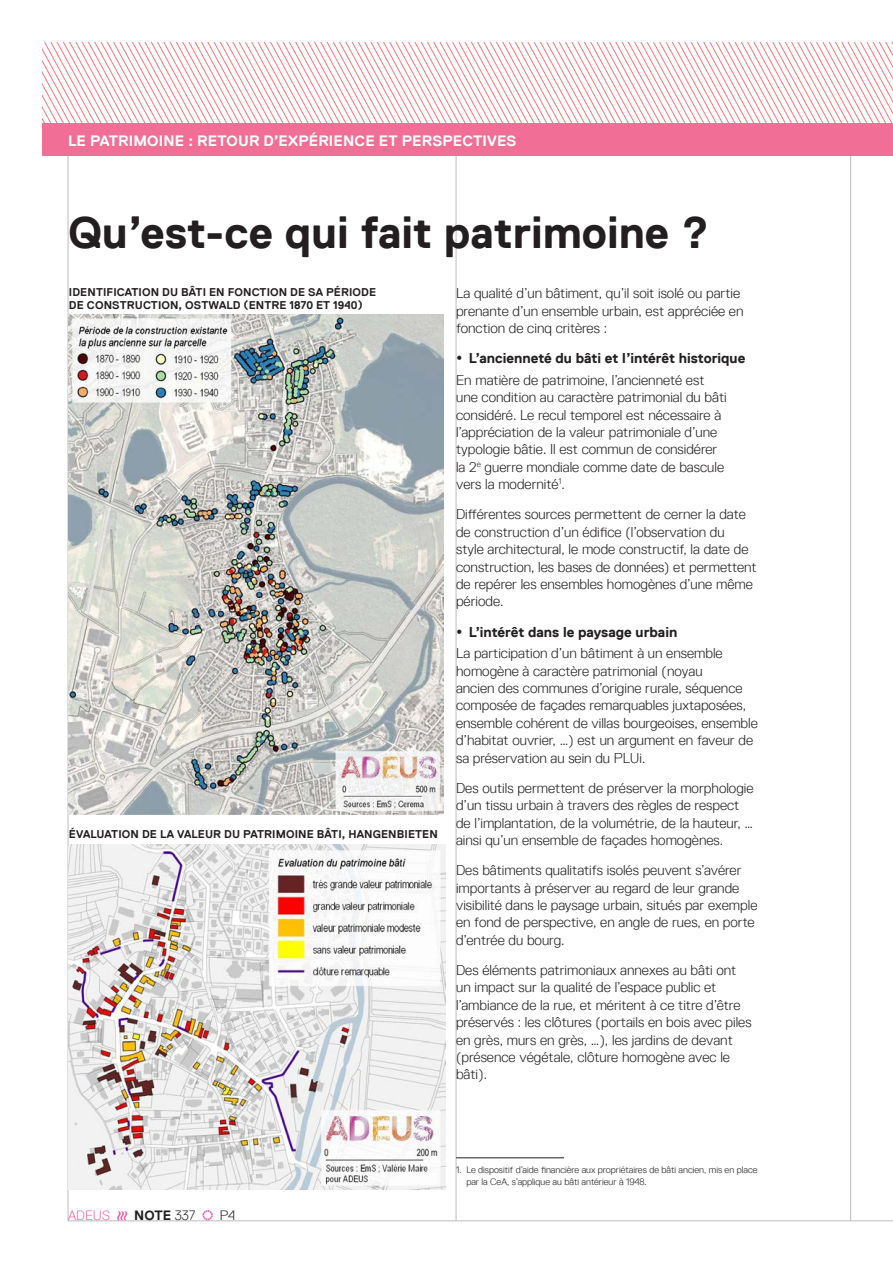
<style>
.page{position:relative;width:893px;height:1263px;background:#fff}
.page>*{position:absolute;margin:0;border:0;box-sizing:border-box;transform-origin:0 0}
.t1{font:700 45px "Replica";color:#231f20}
.t2{font:700 15px "Replica";letter-spacing:.01em;color:#fff}
.t3{font:300 14.25px/17.4px "Replica";color:#231f20}
.t4{font:700 14.25px "Replica";color:#231f20}
.t5{font:700 13.5px "Replica";color:#231f20}
.t6{font:300 13.5px "Replica";color:#f166a7}
.t7{font:300 13.5px "Replica";color:#231f20}
.t8{font:700 11.25px/12.8px "Replica";letter-spacing:.01em;color:#231f20}
.t9{font:300 9.45px/11.4px "Replica";color:#231f20}
.s1{font-weight:300}
</style>
<div class="page">
<hr style="left:68px;top:1220px;width:825px;height:1px;background:#bcbdc0">
<hr style="left:68px;top:155px;width:1px;height:1066px;background:#bcbdc0">
<hr style="left:850px;top:155px;width:1px;height:1066px;background:#bcbdc0">
<svg style="left:117px;top:1211px;width:10px;height:9px"></svg>
<svg style="left:202px;top:1210px;width:11px;height:10px"></svg>
<hr style="left:456px;top:155px;width:1px;height:1066px;background:#bcbdc0">
<img style="left:69px;top:315px;width:375px;height:500px">
<img style="left:68px;top:845px;width:377px;height:345px">
<hr style="left:456px;top:1157px;width:108px;height:1px;background:#231f20">
<div style="left:43px;top:122px;width:850px;height:33px;background:#f16f96"></div>
<svg style="left:43px;top:43px;width:850px;height:80px"></svg>
<p class="t2" style="left:68px;top:132px;width:450px">LE PATRIMOINE : RETOUR D’EXPÉRIENCE ET PERSPECTIVES</p>
<h1 class="t1" style="left:68px;top:207px;width:643px">Qu’est-ce qui fait patrimoine ?</h1>
<p class="t3" style="left:456px;top:285px;width:289px">La qualité d’un bâtiment, qu’il soit isolé ou partie prenante d’un ensemble urbain, est appréciée en fonction de cinq critères :</p>
<p class="t4" style="left:469px;top:350px;width:278px">L’ancienneté du bâti et l’intérêt historique</p>
<p class="t3" style="left:456px;top:371px;width:272px">En matière de patrimoine, l’ancienneté est une condition au caractère patrimonial du bâti considéré. Le recul temporel est nécessaire à l’appréciation de la valeur patrimoniale d’une typologie bâtie. Il est commun de considérer la 2<sup>e</sup> guerre mondiale comme date de bascule vers la modernité<sup>1</sup>.</p>
<p class="t3" style="left:456px;top:506px;width:302px">Différentes sources permettent de cerner la date de construction d’un édifice (l’observation du<br>style architectural, le mode constructif, la date de construction, les bases de données) et permettent de repérer les ensembles homogènes d’une même période.</p>
<p class="t4" style="left:469px;top:624px;width:210px">L’intérêt dans le paysage urbain</p>
<p class="t3" style="left:456px;top:644px;width:303px">La participation d’un bâtiment à un ensemble homogène à caractère patrimonial (noyau<br>ancien des communes d’origine rurale, séquence composée de façades remarquables juxtaposées, ensemble cohérent de villas bourgeoises, ensemble d’habitat ouvrier, …) est un argument en faveur de sa préservation au sein du PLUi.</p>
<p class="t3" style="left:456px;top:779px;width:299px">Des outils permettent de préserver la morphologie d’un tissu urbain à travers des règles de respect de l’implantation, de la volumétrie, de la hauteur, … ainsi qu’un ensemble de façades homogènes.</p>
<p class="t3" style="left:456px;top:861px;width:303px">Des bâtiments qualitatifs isolés peuvent s’avérer importants à préserver au regard de leur grande visibilité dans le paysage urbain, situés par exemple en fond de perspective, en angle de rues, en porte d’entrée du bourg.</p>
<p class="t3" style="left:456px;top:961px;width:297px">Des éléments patrimoniaux annexes au bâti ont un impact sur la qualité de l’espace public et l’ambiance de la rue, et méritent à ce titre d’être préservés : les clôtures (portails en bois avec piles en grès, murs en grès, …), les jardins de devant (présence végétale, clôture homogène avec le bâti).</p>
<p class="t8" style="left:69px;top:286px;width:309px">IDENTIFICATION DU BÂTI EN FONCTION DE SA PÉRIODE<br>DE CONSTRUCTION, OSTWALD (ENTRE 1870 ET 1940)</p>
<p class="t8" style="left:69px;top:828px;width:370px">ÉVALUATION DE LA VALEUR DU PATRIMOINE BÂTI, HANGENBIETEN</p>
<p class="t6" style="left:68px;top:1208px;width:43px">ADEUS</p>
<p class="t5" style="left:134px;top:1208px;width:63px">NOTE <span class="s1">337</span></p>
<p class="t7" style="left:220px;top:1208px;width:17px">P4</p>
<p class="t9" style="left:466px;top:1164px;width:293px;text-indent:-10px">1. Le dispositif d’aide financière aux propriétaires de bâti ancien, mis en place par la CeA, s’applique au bâti antérieur à 1948.</p>
</div>
